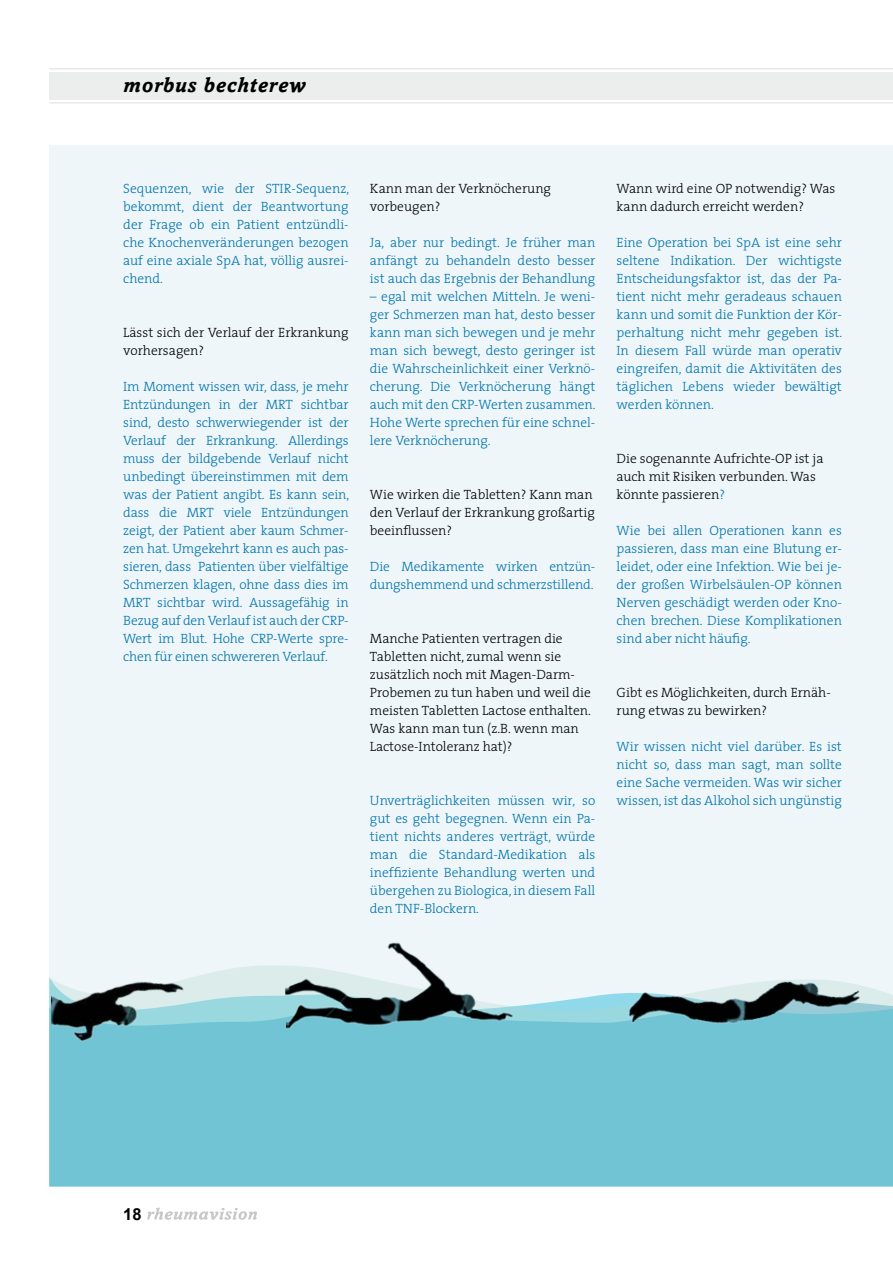
<style>
.page{position:relative;width:893px;height:1263px;background:#fff}
.page>*{position:absolute;margin:0;border:0;box-sizing:border-box;transform-origin:0 0}
.t1{font:italic 700 21px "Amasis";letter-spacing:.04em;color:#000}
.t2{font:700 16.5px "Arial";color:#000}
.t3{font:300 13.5px/18px "The Serif";color:#0074ac;text-align:justify}
.t4{font:300 13.5px/18px "The Serif";color:#000}
.s1{color:#0074ac}
</style>
<div class="page">
<svg style="left:147px;top:1207px;width:110px;height:13px"></svg>
<hr style="left:49px;top:102px;width:844px;height:2px;background:#e9e9ea">
<hr style="left:49px;top:68px;width:844px;height:2px;background:#e9e9ea">
<div style="left:49px;top:72px;width:844px;height:27px;background:#eceded"></div>
<div style="left:49px;top:145px;width:844px;height:1041px;background:#eff6fa"></div>
<svg style="left:49px;top:965px;width:844px;height:221px;fill:#71c4d4"></svg>
<img style="left:284px;top:942px;width:240px;height:98px">
<img style="left:51px;top:965px;width:153px;height:106px">
<img style="left:605px;top:965px;width:272px;height:103px">
<h1 class="t1" style="left:123px;top:73px;width:184px">morbus bechterew</h1>
<p class="t3" style="left:123px;top:179px;width:227px">Sequenzen, wie der STIR-Sequenz, bekommt, dient der Beantwortung der Frage ob ein Patient entzündli&shy;che Knochenveränderungen bezogen auf eine axiale SpA hat, völlig ausrei&shy;chend.</p>
<p class="t4" style="left:123px;top:323px;width:227px">Lässt sich der Verlauf der Erkrankung vorhersagen?</p>
<p class="t3" style="left:123px;top:377px;width:227px">Im Moment wissen wir, dass, je mehr Entzündungen in der MRT sichtbar sind, desto schwerwiegender ist der Verlauf der Erkrankung. Allerdings muss der bildgebende Verlauf nicht unbedingt übereinstimmen mit dem was der Patient angibt. Es kann sein, dass die MRT viele Entzündungen zeigt, der Patient aber kaum Schmer&shy;zen hat. Umgekehrt kann es auch pas&shy;sieren, dass Patienten über vielfältige Schmerzen klagen, ohne dass dies im MRT sichtbar wird. Aussagefähig in Bezug auf den Verlauf ist auch der CRP-Wert im Blut. Hohe CRP-Werte spre&shy;chen für einen schwereren Verlauf.</p>
<p class="t4" style="left:370px;top:179px;width:183px">Kann man der Verknöcherung vorbeugen?</p>
<p class="t3" style="left:370px;top:233px;width:227px">Ja, aber nur bedingt. Je früher man anfängt zu behandeln desto besser ist auch das Ergebnis der Behandlung</p>
<p class="t3" style="left:370px;top:287px;width:227px">– egal mit welchen Mitteln. Je weni&shy;ger Schmerzen man hat, desto besser kann man sich bewegen und je mehr man sich bewegt, desto geringer ist die Wahrscheinlichkeit einer Verknö&shy;cherung. Die Verknöcherung hängt auch mit den CRP-Werten zusammen.<br>Hohe Werte sprechen für eine schnel&shy;lere Verknöcherung.</p>
<p class="t4" style="left:370px;top:485px;width:227px">Wie wirken die Tabletten? Kann man den Verlauf der Erkrankung großartig beeinflussen?</p>
<p class="t3" style="left:370px;top:557px;width:227px">Die Medikamente wirken entzün&shy;dungshemmend und schmerzstillend.</p>
<p class="t4" style="left:370px;top:629px;width:223px">Manche Patienten vertragen die<br>Tabletten nicht, zumal wenn sie zusätzlich noch mit Magen-Darm-<br>Probemen zu tun haben und weil die meisten Tabletten Lactose enthalten.<br>Was kann man tun (z.B. wenn man<br>Lactose-Intoleranz hat)?</p>
<p class="t3" style="left:370px;top:791px;width:227px">Unverträglichkeiten müssen wir, so gut es geht begegnen. Wenn ein Pa&shy;tient nichts anderes verträgt, würde man die Standard-Medikation als ineffiziente Behandlung werten und übergehen zu Biologica, in diesem Fall den TNF-Blockern.</p>
<p class="t4" style="left:617px;top:179px;width:220px">Wann wird eine OP notwendig? Was kann dadurch erreicht werden?</p>
<p class="t3" style="left:617px;top:233px;width:227px">Eine Operation bei SpA ist eine sehr seltene Indikation. Der wichtigste Entscheidungsfaktor ist, das der Pa&shy;tient nicht mehr geradeaus schauen kann und somit die Funktion der Kör&shy;perhaltung nicht mehr gegeben ist.<br>In diesem Fall würde man operativ eingreifen, damit die Aktivitäten des täglichen Lebens wieder bewältigt werden können.</p>
<p class="t4" style="left:617px;top:448px;width:208px">Die sogenannte Aufrichte-OP ist ja auch mit Risiken verbunden. Was könnte passieren<span class="s1">?</span></p>
<p class="t3" style="left:617px;top:520px;width:227px">Wie bei allen Operationen kann es passieren, dass man eine Blutung er&shy;leidet, oder eine Infektion. Wie bei je&shy;der großen Wirbelsäulen-OP können Nerven geschädigt werden oder Kno&shy;chen brechen. Diese Komplikationen sind aber nicht häufig.</p>
<p class="t4" style="left:617px;top:682px;width:216px">Gibt es Möglichkeiten, durch Ernäh&shy;rung etwas zu bewirken?</p>
<p class="t3" style="left:617px;top:736px;width:227px">Wir wissen nicht viel darüber. Es ist nicht so, dass man sagt, man sollte eine Sache vermeiden. Was wir sicher wissen, ist das Alkohol sich ungünstig</p>
<p class="t2" style="left:123px;top:1203px;width:20px">18</p>
</div>
